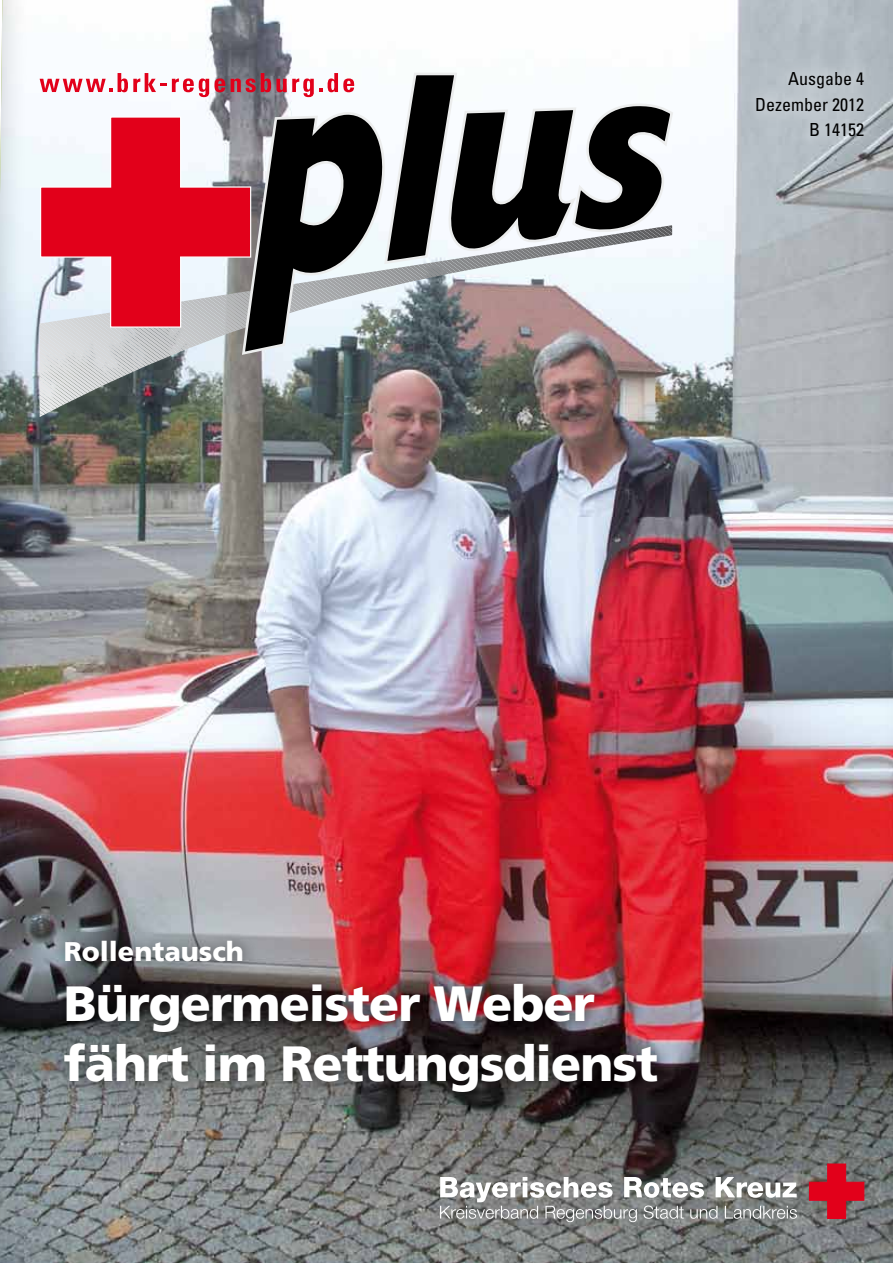
<style>
.page{position:relative;width:893px;height:1263px;background:#fff}
.page>*{position:absolute;margin:0;border:0;box-sizing:border-box;transform-origin:0 0}
.t1{font:900 49.5px/60px "Frutiger";letter-spacing:-.02em;color:#fff}
.t2{font:900 27px "Frutiger";color:#fff}
.t3{font:condensed 18px/25.5px "Univers";color:#000;text-align:right}
</style>
<div class="page">
<div style="left:0;top:0;width:893px;height:1263px;background:#000;opacity:.18"></div>
<svg style="left:440px;top:1177px;width:357px;height:45px"></svg>
<svg style="left:809px;top:1163px;width:55px;height:56px;background:#b0313f"></svg>
<div style="left:52px;top:928px;width:620px;height:178px;background:#000;opacity:.5"></div>
<div style="left:741px;top:55px;width:137px;height:94px;background:#b8c1c7"></div>
<svg style="left:39px;top:71px;width:636px;height:346px"></svg>
<p class="t3" style="left:755px;top:65px;width:110px">Ausgabe 4<br>Dezember 2012<br>B 14152</p>
<p class="t2" style="left:64px;top:935px;width:182px">Rollentausch</p>
<p class="t1" style="left:64px;top:973px;width:596px">Bürgermeister Weber fährt im Rettungsdienst</p>
</div>
